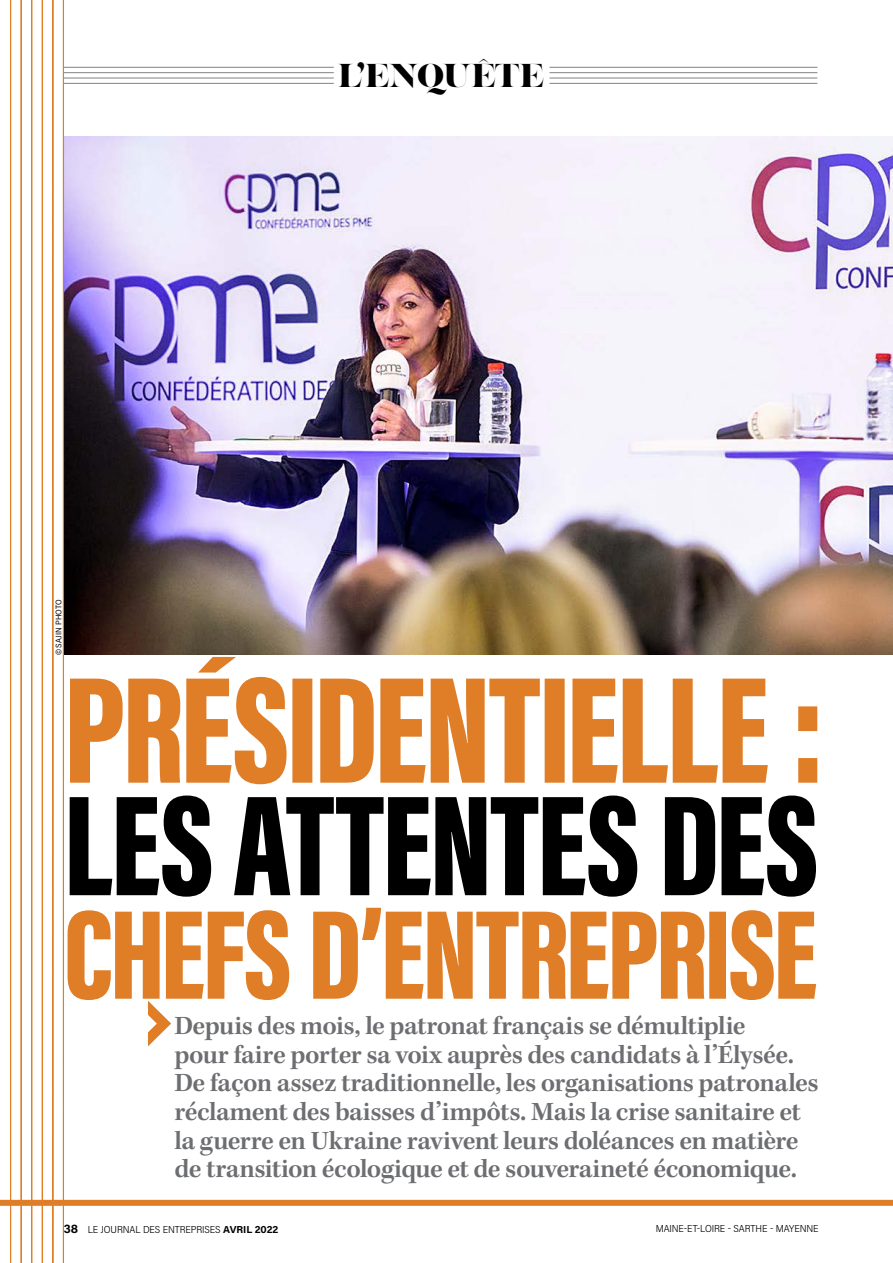
<style>
.page{position:relative;width:893px;height:1263px;background:#fff}
.page>*{position:absolute;margin:0;border:0;box-sizing:border-box;transform-origin:0 0}
.t1{font:33px "Lust Display";letter-spacing:-.025em;color:#000}
.t2{font:600 27px/28.5px "Kepler Std";letter-spacing:-.02em;color:#6d6e71}
.t3{font:300 10.2px "Acumin Pro Semi Cond";letter-spacing:-.005em;color:#000}
.t4{font:8.25px "Acumin Pro Semi Cond";letter-spacing:.005em;color:#000}
.s1{font-family:"Acumin Pro";font-weight:700;font-size:12px}
.s2{font-family:"Acumin Pro";font-weight:700}
</style>
<div class="page">
<img style="left:64px;top:136px;width:829px;height:518px">
<svg style="left:148px;top:1001px;width:23px;height:45px"></svg>
<svg style="left:68px;top:908px;width:748px;height:92px;fill:#e07e27"></svg>
<svg style="left:70px;top:795px;width:746px;height:102px;fill:#000"></svg>
<svg style="left:70px;top:657px;width:747px;height:127px"></svg>
<div style="left:0;top:1200px;width:893px;height:6px;background:#e07e27"></div>
<hr style="left:64px;top:67px;width:270px;height:1px;background:#808285">
<hr style="left:64px;top:72px;width:270px;height:1px;background:#808285">
<hr style="left:64px;top:78px;width:270px;height:1px;background:#808285">
<hr style="left:64px;top:83px;width:270px;height:1px;background:#808285">
<hr style="left:549px;top:67px;width:268px;height:1px;background:#808285">
<hr style="left:549px;top:72px;width:268px;height:1px;background:#808285">
<hr style="left:549px;top:78px;width:268px;height:1px;background:#808285">
<hr style="left:549px;top:83px;width:268px;height:1px;background:#808285">
<svg style="left:63px;top:0;width:1px;height:1263px"></svg>
<svg style="left:52px;top:0;width:1px;height:1263px"></svg>
<svg style="left:42px;top:0;width:1px;height:1263px"></svg>
<svg style="left:31px;top:0;width:1px;height:1263px"></svg>
<svg style="left:21px;top:0;width:1px;height:1263px"></svg>
<svg style="left:10px;top:0;width:1px;height:1263px"></svg>
<p class="t1" style="left:338px;top:55px;width:208px">L’ENQUÊTE</p>
<p class="t4" style="left:53px;top:655px;width:57px;rotate:-90deg">© SAJIN PHOTO</p>
<p class="t2" style="left:174px;top:1013px;width:646px">Depuis des mois, le patronat français se démultiplie<br>pour faire porter sa voix auprès des candidats à l’Élysée.<br>De façon assez traditionnelle, les organisations patronales réclament des baisses d’impôts. Mais la crise sanitaire et la guerre en Ukraine ravivent leurs doléances en matière de transition écologique et de souveraineté économique.</p>
<p class="t3" style="left:64px;top:1222px;width:216px"><span class="s1">38</span> LE JOURNAL DES ENTREPRISES <span class="s2">AVRIL 2022</span></p>
<p class="t3" style="left:656px;top:1221px;width:164px">MAINE-ET-LOIRE - SARTHE - MAYENNE</p>
</div>
